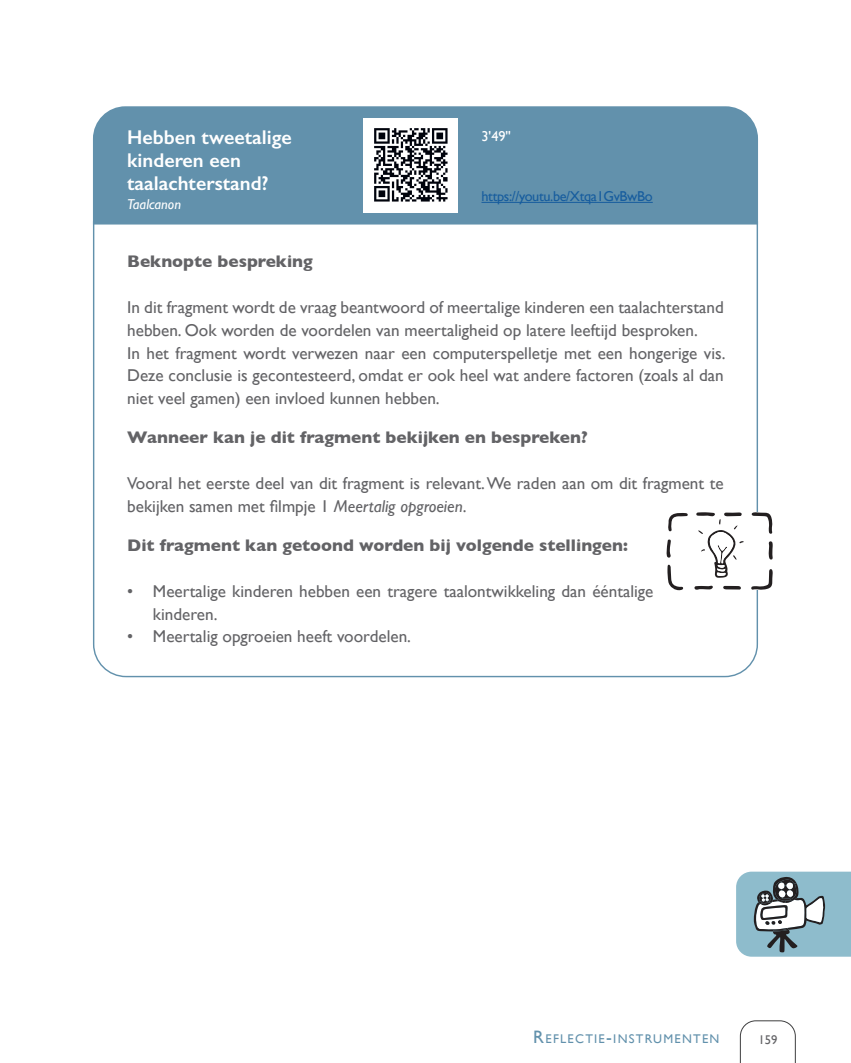
<style>
.page{position:relative;width:851px;height:1063px;background:#fff}
.page>*{position:absolute;margin:0;border:0;box-sizing:border-box;transform-origin:0 0}
.t1{font:600 19.95px/22.8px "Gill Sans";color:#fff}
.t2{font:17.1px/22.8px "Gill Sans";color:#636366}
.t3{font:700 17.1px "Gill Sans";color:#636366}
.t4{font:14.25px "Gill Sans";letter-spacing:-.025em;color:#175d9e}
.t5{font:italic 14.25px "Gill Sans";color:#fff}
.t6{font:14.25px "Gill Sans";color:#fff}
.t7{font:12.6px "Gill Sans";letter-spacing:.1em;color:#6291ac}
.t8{font:12.6px "Gill Sans";color:#636366}
.s1{font-style:italic}
.s2{font-size:18px}
</style>
<div class="page">
<svg style="left:736px;top:872px;width:114px;height:85px;background:#91b1bc"></svg>
<svg style="left:740px;top:1021px;width:55px;height:42px"></svg>
<div style="left:93px;top:106px;width:665px;height:115px;background:#6291ac"></div>
<svg style="left:92px;top:221px;width:666px;height:457px"></svg>
<hr style="left:481px;top:202px;width:171px;height:1px;background:#175d9e">
<div style="left:653px;top:512px;width:119px;height:78px;background:#fff"></div>
<svg style="left:751px;top:512px;width:21px;height:22px"></svg>
<svg style="left:667px;top:565px;width:16px;height:25px"></svg>
<svg style="left:668px;top:513px;width:19px;height:18px"></svg>
<svg style="left:768px;top:541px;width:4px;height:19px"></svg>
<svg style="left:666px;top:539px;width:4px;height:19px"></svg>
<svg style="left:723px;top:586px;width:17px;height:4px"></svg>
<svg style="left:694px;top:586px;width:19px;height:4px"></svg>
<svg style="left:751px;top:569px;width:21px;height:21px"></svg>
<svg style="left:696px;top:512px;width:47px;height:66px"></svg>
<img style="left:363px;top:118px;width:94px;height:95px">
<p class="t1" style="left:127px;top:126px;width:166px">Hebben tweetalige kinderen een taalachterstand?</p>
<p class="t5" style="left:127px;top:196px;width:55px">Taalcanon</p>
<p class="t6" style="left:481px;top:128px;width:31px">3'49''</p>
<p class="t4" style="left:481px;top:188px;width:173px">https://youtu.be/Xtqa1GvBwBo</p>
<p class="t3" style="left:127px;top:248px;width:187px">Beknopte bespreking</p>
<p class="t2" style="left:127px;top:296px;width:599px">In dit fragment wordt de vraag beantwoord of meertalige kinderen een taalachterstand hebben. Ook worden de voordelen van meertaligheid op latere leeftijd besproken.<br>In het fragment wordt verwezen naar een computerspelletje met een hongerige vis.<br>Deze conclusie is gecontesteerd, omdat er ook heel wat andere factoren (zoals al dan niet veel gamen) een invloed kunnen hebben.</p>
<p class="t3" style="left:127px;top:424px;width:462px">Wanneer kan je dit fragment bekijken en bespreken?</p>
<p class="t2" style="left:127px;top:472px;width:598px">Vooral het eerste deel van dit fragment is relevant. We raden aan om dit fragment te bekijken samen met filmpje 1 <span class="s1">Meertalig opgroeien</span>.</p>
<p class="t3" style="left:127px;top:532px;width:502px">Dit fragment kan getoond worden bij volgende stellingen:</p>
<p class="t2" style="left:153px;top:579px;width:502px;text-indent:-26px">• Meertalige kinderen hebben een tragere taalontwikkeling dan ééntalige kinderen.</p>
<p class="t2" style="left:127px;top:625px;width:285px">• Meertalig opgroeien heeft voordelen.</p>
<p class="t7" style="left:533px;top:1031px;width:187px"><span class="s2">R</span>EFLECTIE<span class="s2">-</span>INSTRUMENTEN</p>
<p class="t8" style="left:758px;top:1033px;width:20px">159</p>
</div>
